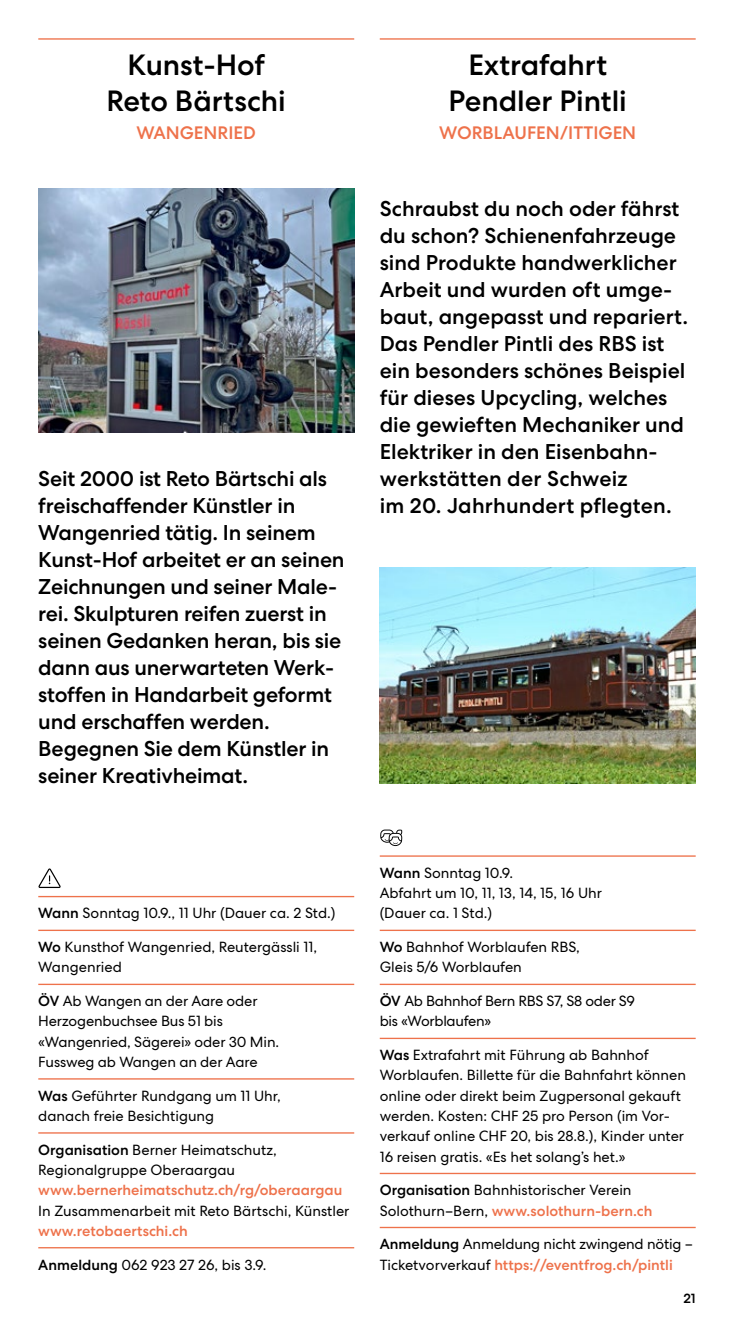
<style>
.page{position:relative;width:734px;height:1340px;background:#fff}
.page>*{position:absolute;margin:0;border:0;box-sizing:border-box;transform-origin:0 0}
.t1{font:500 29.25px/35.1px "Centra No 2";color:#000;text-align:center}
.t2{font:500 21.38px/27px "Centra No 2";letter-spacing:-.005em;color:#000}
.t3{font:500 18px "Centra No 2";color:#ee724b}
.t4{font:14.62px/20.2px "Centra No 2";color:#000}
.t5{font:500 14.62px "Centra No 2";color:#ee724b}
.t6{font:14.62px/20.2px "Centra No 2";letter-spacing:-.02em;color:#000}
.t7{font:500 13.5px "Centra No 2";color:#000}
.s1{font-weight:500}
.s2{font-weight:500;color:#ee724b}
</style>
<div class="page">
<hr style="left:38px;top:38px;width:316px;height:2px;background:#ee724b">
<img style="left:38px;top:189px;width:316px;height:243px">
<hr style="left:38px;top:895px;width:316px;height:2px;background:#ee724b">
<hr style="left:38px;top:929px;width:316px;height:2px;background:#ee724b">
<hr style="left:38px;top:983px;width:316px;height:2px;background:#ee724b">
<hr style="left:38px;top:1078px;width:316px;height:1px;background:#ee724b">
<hr style="left:38px;top:1132px;width:316px;height:1px;background:#ee724b">
<hr style="left:38px;top:1246px;width:316px;height:2px;background:#ee724b">
<svg style="left:38px;top:868px;width:23px;height:20px"></svg>
<hr style="left:379px;top:38px;width:316px;height:2px;background:#ee724b">
<img style="left:379px;top:567px;width:316px;height:216px">
<hr style="left:379px;top:855px;width:316px;height:1px;background:#ee724b">
<hr style="left:379px;top:929px;width:316px;height:2px;background:#ee724b">
<hr style="left:379px;top:983px;width:316px;height:2px;background:#ee724b">
<hr style="left:379px;top:1037px;width:316px;height:2px;background:#ee724b">
<hr style="left:379px;top:1172px;width:316px;height:2px;background:#ee724b">
<hr style="left:379px;top:1226px;width:316px;height:2px;background:#ee724b">
<svg style="left:380px;top:829px;width:22px;height:17px"></svg>
<h1 class="t1" style="left:107px;top:48px;width:181px">Kunst-Hof<br>Reto Bärtschi</h1>
<p class="t3" style="left:137px;top:122px;width:121px">WANGENRIED</p>
<p class="t2" style="left:38px;top:465px;width:308px">Seit 2000 ist Reto Bärtschi als freischaffender Künstler in<br>Wangenried tätig. In seinem<br>Kunst-Hof arbeitet er an seinen<br>Zeichnungen und seiner Male&shy;rei. Skulpturen reifen zuerst in seinen Gedanken heran, bis sie dann aus unerwarteten Werk&shy;stoffen in Handarbeit geformt und erschaffen werden.<br>Begegnen Sie dem Künstler in seiner Kreativheimat.</p>
<h1 class="t1" style="left:448px;top:48px;width:180px">Extrafahrt<br>Pendler Pintli</h1>
<p class="t3" style="left:439px;top:122px;width:198px">WORBLAUFEN/ITTIGEN</p>
<p class="t2" style="left:379px;top:195px;width:310px">Schraubst du noch oder fährst du schon? Schienenfahrzeuge sind Produkte handwerklicher<br>Arbeit und wurden oft umge&shy;baut, angepasst und repariert.<br>Das Pendler Pintli des RBS ist ein besonders schönes Beispiel für dieses Upcycling, welches die gewieften Mechaniker und<br>Elektriker in den Eisenbahn&shy;werkstätten der Schweiz<br>im 20. Jahrhundert pflegten.</p>
<p class="t4" style="left:38px;top:903px;width:299px"><span class="s1">Wann</span> Sonntag 10.9., 11 Uhr (Dauer ca. 2 Std.)</p>
<p class="t4" style="left:38px;top:936px;width:280px"><span class="s1">Wo</span> Kunsthof Wangenried, Reutergässli 11,<br>Wangenried</p>
<p class="t4" style="left:38px;top:990px;width:242px"><span class="s1">ÖV</span> Ab Wangen an der Aare oder<br>Herzogenbuchsee Bus 51 bis «Wangenried, Sägerei» oder 30 Min.<br>Fussweg ab Wangen an der Aare</p>
<p class="t4" style="left:38px;top:1085px;width:244px"><span class="s1">Was</span> Geführter Rundgang um 11 Uhr, danach freie Besichtigung</p>
<p class="t4" style="left:38px;top:1139px;width:240px"><span class="s1">Organisation</span> Berner Heimatschutz,<br>Regionalgruppe Oberaargau</p>
<p class="t5" style="left:38px;top:1181px;width:305px">www.bernerheimatschutz.ch/rg/oberaargau</p>
<p class="t4" style="left:38px;top:1200px;width:312px">In Zusammenarbeit mit Reto Bärtschi, Künstler</p>
<p class="t5" style="left:38px;top:1222px;width:151px">www.retobaertschi.ch</p>
<p class="t4" style="left:38px;top:1254px;width:230px"><span class="s1">Anmeldung</span> 062 923 27 26, bis 3.9.</p>
<p class="t4" style="left:379px;top:862px;width:224px"><span class="s1">Wann</span> Sonntag 10.9.<br>Abfahrt um 10, 11, 13, 14, 15, 16 Uhr (Dauer ca. 1 Std.)</p>
<p class="t4" style="left:379px;top:936px;width:202px"><span class="s1">Wo</span> Bahnhof Worblaufen RBS,<br>Gleis 5/6 Worblaufen</p>
<p class="t6" style="left:379px;top:990px;width:257px"><span class="s1">ÖV</span> Ab Bahnhof Bern RBS S7, S8 oder S9 bis «Worblaufen»</p>
<p class="t4" style="left:379px;top:1044px;width:308px"><span class="s1">Was</span> Extrafahrt mit Führung ab Bahnhof Worblaufen. Billette für die Bahnfahrt können online oder direkt beim Zugpersonal gekauft werden. Kosten: CHF 25 pro Person (im Vor&shy;verkauf online CHF 20, bis 28.8.), Kinder unter 16 reisen gratis. «Es het solang’s het.»</p>
<p class="t4" style="left:379px;top:1179px;width:274px"><span class="s1">Organisation</span> Bahnhistorischer Verein<br>Solothurn–Bern, <span class="s2">www.solothurn-bern.ch</span></p>
<p class="t4" style="left:379px;top:1234px;width:315px"><span class="s1">Anmeldung</span> Anmeldung nicht zwingend nötig –<br>Ticketvorverkauf <span class="s2">https://eventfrog.ch/pintli</span></p>
<p class="t7" style="left:683px;top:1289px;width:14px">21</p>
</div>
